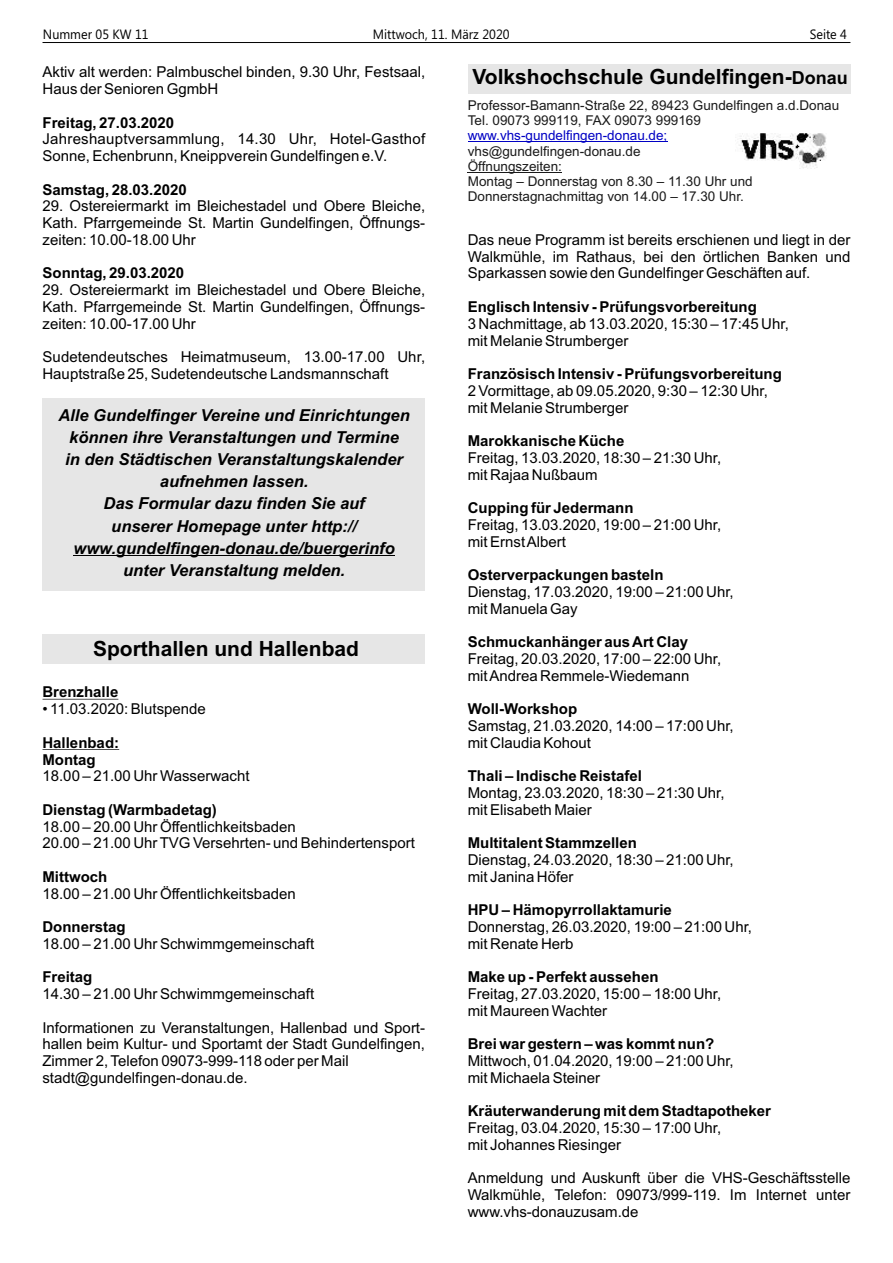
<style>
.page{position:relative;width:893px;height:1263px;background:#fff}
.page>*{position:absolute;margin:0;border:0;box-sizing:border-box;transform-origin:0 0}
.t1{font:700 21px "Arial";color:#000}
.t2{font:italic 700 16.5px/22.2px "Arial";color:#000;text-align:center}
.t3{font:15px/16.8px "Arial";color:#000}
.t4{font:700 15px "Arial";color:#000}
.t5{font:13.5px/15.1px "Arial";color:#1a1a1a}
.t6{font:13.5px "Segoe UI";color:#000;scale:.93 1}
.t7{font:13.5px "Arial";color:#0000c4}
.s1{font-size:18px}
</style>
<div class="page">
<hr style="left:43px;top:699px;width:75px;height:1px;background:#000">
<hr style="left:43px;top:749px;width:76px;height:1px;background:#000">
<hr style="left:43px;top:42px;width:807px;height:1px;background:#000">
<div style="left:43px;top:398px;width:382px;height:192px;background:#e6e6e6"></div>
<hr style="left:74px;top:555px;width:321px;height:1px;background:#000">
<div style="left:43px;top:634px;width:382px;height:30px;background:#e6e6e6"></div>
<div style="left:468px;top:64px;width:383px;height:30px;background:#e6e6e6"></div>
<hr style="left:468px;top:172px;width:94px;height:1px;background:#1a1a1a">
<hr style="left:468px;top:142px;width:199px;height:1px;background:#0000c4">
<img style="left:739px;top:133px;width:88px;height:36px">
<p class="t6" style="left:43px;top:30px;width:115px">Nummer 05 KW 11</p>
<p class="t6" style="left:373px;top:30px;width:149px">Mittwoch, 11. März 2020</p>
<p class="t6" style="left:810px;top:30px;width:42px">Seite 4</p>
<p class="t3" style="left:43px;top:65px;width:384px">Aktiv alt werden: Palmbuschel binden, 9.30 Uhr, Festsaal,<br>Haus der Senioren GgmbH</p>
<p class="t4" style="left:43px;top:117px;width:133px">Freitag, 27.03.2020</p>
<p class="t3" style="left:43px;top:132px;width:384px">Jahreshauptversammlung, 14.30 Uhr, Hotel-Gasthof<br>Sonne, Echenbrunn, Kneippverein Gundelfingen e.V.</p>
<p class="t4" style="left:43px;top:184px;width:146px">Samstag, 28.03.2020</p>
<p class="t3" style="left:43px;top:199px;width:384px;text-align:justify">29. Ostereiermarkt im Bleichestadel und Obere Bleiche, Kath. Pfarrgemeinde St. Martin Gundelfingen, Öffnungs&shy;zeiten: 10.00-18.00 Uhr</p>
<h1 class="t1" style="left:472px;top:69px;width:377px">Volkshochschule Gundelfingen-<span class="s1">Donau</span></h1>
<p class="t5" style="left:468px;top:99px;width:373px">Professor-Bamann-Straße 22, 89423 Gundelfingen a.d.Donau<br>Tel. 09073 999119, FAX 09073 999169</p>
<p class="t5" style="left:468px;top:144px;width:286px">vhs@gundelfingen-donau.de<br>Öffnungszeiten:<br>Montag – Donnerstag von 8.30 – 11.30 Uhr und Donnerstagnachmittag von 14.00 – 17.30 Uhr.</p>
<p class="t7" style="left:468px;top:131px;width:201px">www.vhs-gundelfingen-donau.de;</p>
<p class="t3" style="left:468px;top:233px;width:384px">Das neue Programm ist bereits erschienen und liegt in der<br>Walkmühle, im Rathaus, bei den örtlichen Banken und</p>
<p class="t4" style="left:42px;top:268px;width:143px">Sonntag, 29.03.2020</p>
<p class="t3" style="left:468px;top:266px;width:344px">Sparkassen sowie den Gundelfinger Geschäften auf.</p>
<p class="t3" style="left:42px;top:283px;width:384px">29. Ostereiermarkt im Bleichestadel und Obere Bleiche,<br>Kath. Pfarrgemeinde St. Martin Gundelfingen, Öffnungs-</p>
<p class="t4" style="left:468px;top:301px;width:291px">Englisch Intensiv - Prüfungsvorbereitung</p>
<p class="t3" style="left:42px;top:316px;width:155px">zeiten: 10.00-17.00 Uhr</p>
<p class="t3" style="left:468px;top:316px;width:323px">3 Nachmittage, ab 13.03.2020, 15:30 – 17:45 Uhr, mit Melanie Strumberger</p>
<p class="t3" style="left:42px;top:350px;width:384px">Sudetendeutsches Heimatmuseum, 13.00-17.00 Uhr,<br>Hauptstraße 25, Sudetendeutsche Landsmannschaft</p>
<p class="t4" style="left:468px;top:368px;width:316px">Französisch Intensiv - Prüfungsvorbereitung</p>
<p class="t3" style="left:468px;top:383px;width:302px">2 Vormittage, ab 09.05.2020, 9:30 – 12:30 Uhr, mit Melanie Strumberger</p>
<p class="t4" style="left:468px;top:435px;width:158px">Marokkanische Küche</p>
<p class="t3" style="left:468px;top:450px;width:255px">Freitag, 13.03.2020, 18:30 – 21:30 Uhr, mit Rajaa Nußbaum</p>
<p class="t4" style="left:468px;top:502px;width:167px">Cupping für Jedermann</p>
<p class="t3" style="left:468px;top:518px;width:255px">Freitag, 13.03.2020, 19:00 – 21:00 Uhr, mit Ernst Albert</p>
<p class="t4" style="left:468px;top:569px;width:197px">Osterverpackungen basteln</p>
<p class="t3" style="left:468px;top:585px;width:268px">Dienstag, 17.03.2020, 19:00 – 21:00 Uhr, mit Manuela Gay</p>
<p class="t4" style="left:468px;top:636px;width:222px">Schmuckanhänger aus Art Clay</p>
<p class="t3" style="left:468px;top:652px;width:255px">Freitag, 20.03.2020, 17:00 – 22:00 Uhr, mit Andrea Remmele-Wiedemann</p>
<p class="t2" style="left:58px;top:405px;width:353px">Alle Gundelfinger Vereine und Einrichtungen können ihre Veranstaltungen und Termine<br>in den Städtischen Veranstaltungskalender aufnehmen lassen.<br>Das Formular dazu finden Sie auf<br>unserer Homepage unter http:// www.gundelfingen-donau.de/buergerinfo unter Veranstaltung melden.</p>
<h1 class="t1" style="left:93px;top:640px;width:268px">Sporthallen und Hallenbad</h1>
<p class="t4" style="left:42px;top:686px;width:77px">Brenzhalle</p>
<p class="t3" style="left:42px;top:702px;width:165px">• 11.03.2020: Blutspende</p>
<p class="t4" style="left:468px;top:703px;width:111px">Woll-Workshop</p>
<p class="t3" style="left:468px;top:719px;width:268px">Samstag, 21.03.2020, 14:00 – 17:00 Uhr,</p>
<p class="t4" style="left:42px;top:737px;width:78px">Hallenbad:</p>
<p class="t3" style="left:468px;top:735px;width:125px">mit Claudia Kohout</p>
<p class="t4" style="left:42px;top:753px;width:55px">Montag</p>
<p class="t3" style="left:42px;top:769px;width:209px">18.00 – 21.00 Uhr Wasserwacht</p>
<p class="t4" style="left:468px;top:770px;width:176px">Thali – Indische Reistafel</p>
<p class="t3" style="left:468px;top:786px;width:258px">Montag, 23.03.2020, 18:30 – 21:30 Uhr,</p>
<p class="t4" style="left:42px;top:804px;width:176px">Dienstag (Warmbadetag)</p>
<p class="t3" style="left:468px;top:802px;width:126px">mit Elisabeth Maier</p>
<p class="t3" style="left:42px;top:819px;width:374px">18.00 – 20.00 Uhr Öffentlichkeitsbaden<br>20.00 – 21.00 Uhr TVG Versehrten- und Behindertensport</p>
<p class="t4" style="left:468px;top:837px;width:171px">Multitalent Stammzellen</p>
<p class="t3" style="left:468px;top:853px;width:268px">Dienstag, 24.03.2020, 18:30 – 21:00 Uhr,</p>
<p class="t4" style="left:42px;top:871px;width:66px">Mittwoch</p>
<p class="t3" style="left:468px;top:869px;width:107px">mit Janina Höfer</p>
<p class="t3" style="left:42px;top:886px;width:255px">18.00 – 21.00 Uhr Öffentlichkeitsbaden</p>
<p class="t4" style="left:468px;top:904px;width:206px">HPU – Hämopyrrollaktamurie</p>
<p class="t4" style="left:42px;top:921px;width:85px">Donnerstag</p>
<p class="t3" style="left:468px;top:920px;width:286px">Donnerstag, 26.03.2020, 19:00 – 21:00 Uhr,</p>
<p class="t3" style="left:42px;top:936px;width:273px">18.00 – 21.00 Uhr Schwimmgemeinschaft</p>
<p class="t3" style="left:468px;top:936px;width:107px">mit Renate Herb</p>
<p class="t4" style="left:42px;top:971px;width:52px">Freitag</p>
<p class="t4" style="left:468px;top:971px;width:192px">Make up - Perfekt aussehen</p>
<p class="t3" style="left:42px;top:987px;width:273px">14.30 – 21.00 Uhr Schwimmgemeinschaft</p>
<p class="t3" style="left:468px;top:987px;width:255px">Freitag, 27.03.2020, 15:00 – 18:00 Uhr, mit Maureen Wachter</p>
<p class="t3" style="left:42px;top:1020px;width:384px">Informationen zu Veranstaltungen, Hallenbad und Sport&shy;hallen beim Kultur- und Sportamt der Stadt Gundelfingen,</p>
<p class="t4" style="left:468px;top:1038px;width:248px">Brei war gestern – was kommt nun?</p>
<p class="t3" style="left:42px;top:1054px;width:308px">Zimmer 2, Telefon 09073-999-118 oder per Mail</p>
<p class="t3" style="left:468px;top:1054px;width:268px">Mittwoch, 01.04.2020, 19:00 – 21:00 Uhr,</p>
<p class="t3" style="left:42px;top:1071px;width:207px">stadt@gundelfingen-donau.de.</p>
<p class="t3" style="left:468px;top:1071px;width:134px">mit Michaela Steiner</p>
<p class="t4" style="left:468px;top:1105px;width:305px">Kräuterwanderung mit dem Stadtapotheker</p>
<p class="t3" style="left:468px;top:1121px;width:255px">Freitag, 03.04.2020, 15:30 – 17:00 Uhr, mit Johannes Riesinger</p>
<p class="t3" style="left:468px;top:1171px;width:384px;text-align:justify">Anmeldung und Auskunft über die VHS-Geschäftsstelle Walkmühle, Telefon: 09073/999-119. Im Internet unter www.vhs-donauzusam.de</p>
</div>
